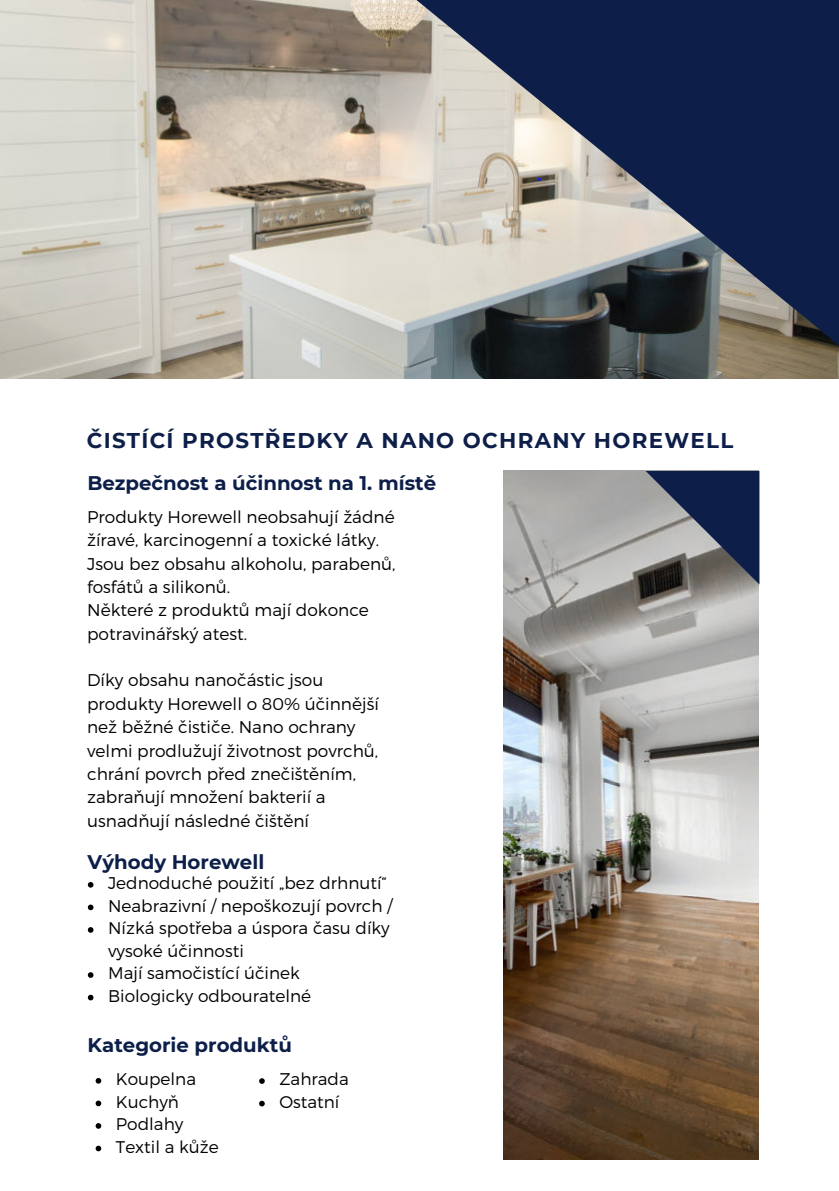
<style>
.page{position:relative;width:839px;height:1191px;background:#fff}
.page>*{position:absolute;margin:0;border:0;box-sizing:border-box;transform-origin:0 0}
.t1{font:700 21.4px "Montserrat";letter-spacing:.06em;color:#0d1f49}
.t2{font:700 19.8px "Montserrat";color:#0d1f49}
.t3{font:300 17px/23.4px "Montserrat";color:#000}
</style>
<div class="page">
<img style="left:0;top:0;width:309px;height:378px">
<svg style="left:309px;top:0;width:529px;height:491px"></svg>
<img style="left:503px;top:471px;width:255px;height:688px">
<svg style="left:645px;top:471px;width:114px;height:114px;background:#4f5769"></svg>
<svg style="left:96px;top:1078px;width:5px;height:6px"></svg>
<svg style="left:96px;top:1101px;width:5px;height:5px"></svg>
<svg style="left:96px;top:1123px;width:5px;height:6px"></svg>
<svg style="left:96px;top:1146px;width:5px;height:5px"></svg>
<svg style="left:259px;top:1078px;width:6px;height:6px"></svg>
<svg style="left:259px;top:1101px;width:6px;height:5px"></svg>
<svg style="left:88px;top:882px;width:5px;height:6px"></svg>
<svg style="left:88px;top:905px;width:5px;height:5px"></svg>
<svg style="left:88px;top:927px;width:5px;height:6px"></svg>
<svg style="left:88px;top:972px;width:5px;height:6px"></svg>
<svg style="left:88px;top:995px;width:5px;height:5px"></svg>
<p class="t1" style="left:87px;top:425px;width:648px">ČISTÍCÍ PROSTŘEDKY A NANO OCHRANY HOREWELL</p>
<p class="t2" style="left:87px;top:468px;width:350px">Bezpečnost a účinnost na 1. místě</p>
<p class="t3" style="left:87px;top:505px;width:310px">Produkty Horewell neobsahují žádné žíravé, karcinogenní a toxické látky.<br>Jsou bez obsahu alkoholu, parabenů, fosfátů a silikonů.<br>Některé z produktů mají dokonce potravinářský atest.</p>
<p class="t3" style="left:87px;top:668px;width:293px">Díky obsahu nanočástic jsou produkty Horewell o 80% účinnější než běžné čističe. Nano ochrany velmi prodlužují životnost povrchů, chrání povrch před znečištěním, zabraňují množení bakterií a usnadňují následné čištění</p>
<p class="t2" style="left:88px;top:848px;width:178px">Výhody Horewell</p>
<p class="t3" style="left:108px;top:871px;width:286px;line-height:22.6px">Jednoduché použití „bez drhnutí“<br>Neabrazivní / nepoškozují povrch /<br>Nízká spotřeba a úspora času díky vysoké účinnosti<br>Mají samočistící účinek<br>Biologicky odbouratelné</p>
<p class="t2" style="left:88px;top:1031px;width:206px">Kategorie produktů</p>
<p class="t3" style="left:116px;top:1067px;width:104px;line-height:22.6px">Koupelna<br>Kuchyň<br>Podlahy<br>Textil a kůže</p>
<p class="t3" style="left:279px;top:1068px;width:71px;line-height:22.6px">Zahrada<br>Ostatní</p>
</div>
